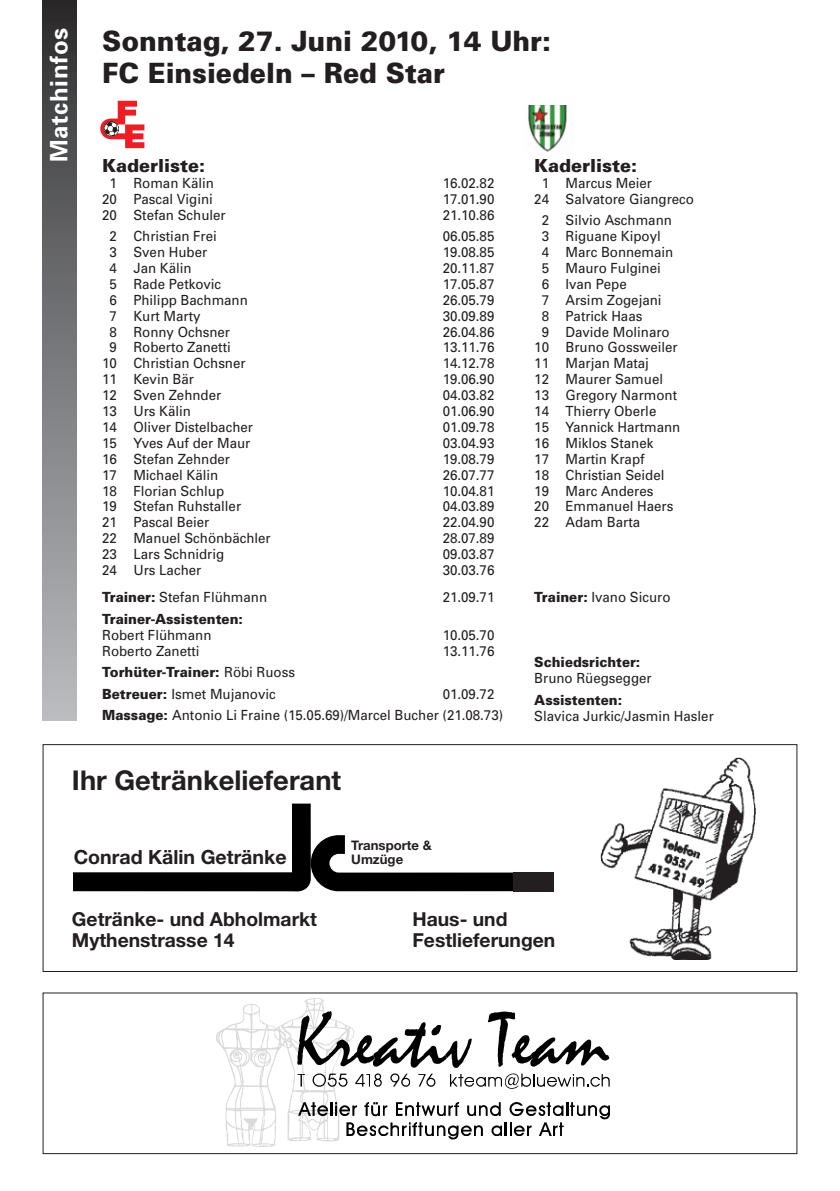
<style>
.page{position:relative;width:840px;height:1191px;background:#fff}
.page>*{position:absolute;margin:0;border:0;box-sizing:border-box;transform-origin:0 0}
.t1{font:900 28px/32px "Univers";color:#231f20;scale:.95 1}
.t2{font:700 27.2px "Helvetica Neue";color:#231f20}
.t3{font:700 24px "Univers";letter-spacing:.025em;color:#fff}
.t4{font:700 19.6px "Helvetica Neue";color:#231f20}
.t5{font:700 19.2px "Helvetica Neue";color:#231f20}
.t6{font:900 18px "Univers";color:#231f20}
.t7{font:14px/21.6px "Univers";color:#231f20;scale:.95 1}
.t8{font:900 14px/21.6px "Univers";color:#231f20;scale:.95 1}
.t9{font:900 14px "Univers";color:#231f20;scale:.94 1}
.t10{font:700 13.2px/14.4px "Helvetica Neue";color:#231f20}
.s1{font-weight:900}
.s2{font-weight:400}
</style>
<div class="page">
<div style="left:43px;top:744px;width:754px;height:228px;border:1px solid #231f20"></div>
<svg style="left:74px;top:803px;width:439px;height:88px"></svg>
<img style="left:600px;top:757px;width:155px;height:202px">
<svg style="left:298px;top:1102px;width:312px;height:37px"></svg>
<svg style="left:297px;top:1073px;width:8px;height:13px"></svg>
<svg style="left:312px;top:1073px;width:35px;height:13px"></svg>
<svg style="left:355px;top:1073px;width:26px;height:13px"></svg>
<svg style="left:390px;top:1073px;width:20px;height:13px"></svg>
<svg style="left:418px;top:1073px;width:17px;height:13px"></svg>
<svg style="left:450px;top:1073px;width:159px;height:13px"></svg>
<svg style="left:311px;top:998px;width:43px;height:51px"></svg>
<svg style="left:487px;top:1011px;width:122px;height:55px"></svg>
<svg style="left:417px;top:1022px;width:54px;height:45px"></svg>
<div style="left:43px;top:992px;width:754px;height:162px;border:1px solid #231f20"></div>
<div style="left:513px;top:872px;width:40px;height:19px;background:#231f20"></div>
<div style="left:43px;top:0;width:34px;height:720px;background:linear-gradient(to bottom,#303031,#bdbfc3)"></div>
<svg style="left:100px;top:101px;width:44px;height:47px"></svg>
<div style="left:524px;top:102px;width:48px;height:53px;background:linear-gradient(to right,#fff,#fff)"></div>
<img style="left:524px;top:106px;width:47px;height:47px">
<h3 class="t3" style="left:50px;top:162px;width:135px;rotate:-90deg">Matchinfos</h3>
<h1 class="t1" style="left:102px;top:28px;width:473px">Sonntag, 27. Juni 2010, 14 Uhr:<br>FC Einsiedeln – Red Star</h1>
<p class="t6" style="left:102px;top:159px;width:104px">Kaderliste:</p>
<p class="t7" style="left:109px;top:173px;width:111px">1 Roman Kälin</p>
<p class="t7" style="left:442px;top:173px;width:56px">16.02.82</p>
<p class="t7" style="left:102px;top:189px;width:118px">20 Pascal Vigini</p>
<p class="t7" style="left:442px;top:189px;width:56px">17.01.90</p>
<p class="t7" style="left:102px;top:205px;width:131px">20 Stefan Schuler</p>
<p class="t7" style="left:442px;top:205px;width:56px">21.10.86</p>
<p class="t7" style="left:109px;top:226px;width:114px">2 Christian Frei</p>
<p class="t7" style="left:442px;top:226px;width:56px">06.05.85</p>
<p class="t7" style="left:109px;top:242px;width:104px">3 Sven Huber</p>
<p class="t7" style="left:442px;top:242px;width:56px">19.08.85</p>
<p class="t7" style="left:109px;top:258px;width:88px">4 Jan Kälin</p>
<p class="t7" style="left:442px;top:258px;width:56px">20.11.87</p>
<p class="t7" style="left:109px;top:274px;width:119px">5 Rade Petkovic</p>
<p class="t7" style="left:442px;top:274px;width:56px">17.05.87</p>
<p class="t7" style="left:109px;top:290px;width:147px">6 Philipp Bachmann</p>
<p class="t7" style="left:442px;top:290px;width:56px">26.05.79</p>
<p class="t7" style="left:109px;top:306px;width:97px">7 Kurt Marty</p>
<p class="t7" style="left:442px;top:306px;width:56px">30.09.89</p>
<p class="t7" style="left:109px;top:322px;width:128px">8 Ronny Ochsner</p>
<p class="t7" style="left:442px;top:322px;width:56px">26.04.86</p>
<p class="t7" style="left:109px;top:338px;width:129px">9 Roberto Zanetti</p>
<p class="t7" style="left:442px;top:338px;width:56px">13.11.76</p>
<p class="t7" style="left:102px;top:354px;width:152px">10 Christian Ochsner</p>
<p class="t7" style="left:442px;top:354px;width:56px">14.12.78</p>
<p class="t7" style="left:102px;top:370px;width:98px">11 Kevin Bär</p>
<p class="t7" style="left:442px;top:370px;width:56px">19.06.90</p>
<p class="t7" style="left:102px;top:385px;width:127px">12 Sven Zehnder</p>
<p class="t7" style="left:442px;top:385px;width:56px">04.03.82</p>
<p class="t7" style="left:102px;top:401px;width:95px">13 Urs Kälin</p>
<p class="t7" style="left:442px;top:401px;width:56px">01.06.90</p>
<p class="t7" style="left:102px;top:417px;width:160px">14 Oliver Distelbacher</p>
<p class="t7" style="left:442px;top:417px;width:56px">01.09.78</p>
<p class="t7" style="left:102px;top:433px;width:157px">15 Yves Auf der Maur</p>
<p class="t7" style="left:442px;top:433px;width:56px">03.04.93</p>
<p class="t7" style="left:102px;top:449px;width:136px">16 Stefan Zehnder</p>
<p class="t7" style="left:442px;top:449px;width:56px">19.08.79</p>
<p class="t7" style="left:102px;top:465px;width:124px">17 Michael Kälin</p>
<p class="t7" style="left:442px;top:465px;width:56px">26.07.77</p>
<p class="t7" style="left:102px;top:481px;width:130px">18 Florian Schlup</p>
<p class="t7" style="left:442px;top:481px;width:56px">10.04.81</p>
<p class="t7" style="left:102px;top:497px;width:148px">19 Stefan Ruhstaller</p>
<p class="t7" style="left:442px;top:497px;width:56px">04.03.89</p>
<p class="t7" style="left:102px;top:513px;width:114px">21 Pascal Beier</p>
<p class="t7" style="left:442px;top:513px;width:56px">22.04.90</p>
<p class="t7" style="left:102px;top:529px;width:179px">22 Manuel Schönbächler</p>
<p class="t7" style="left:442px;top:529px;width:56px">28.07.89</p>
<p class="t7" style="left:102px;top:544px;width:130px">23 Lars Schnidrig</p>
<p class="t7" style="left:442px;top:544px;width:56px">09.03.87</p>
<p class="t7" style="left:102px;top:560px;width:106px">24 Urs Lacher</p>
<p class="t7" style="left:442px;top:560px;width:56px">30.03.76</p>
<p class="t7" style="left:102px;top:588px;width:175px"><span class="s1">Trainer:</span> Stefan Flühmann</p>
<p class="t7" style="left:442px;top:588px;width:56px">21.09.71</p>
<p class="t8" style="left:102px;top:609px;width:150px">Trainer-Assistenten:</p>
<p class="t7" style="left:102px;top:625px;width:116px">Robert Flühmann</p>
<p class="t7" style="left:442px;top:625px;width:56px">10.05.70</p>
<p class="t7" style="left:102px;top:641px;width:104px">Roberto Zanetti</p>
<p class="t7" style="left:442px;top:641px;width:56px">13.11.76</p>
<p class="t8" style="left:102px;top:663px;width:204px">Torhüter-Trainer: <span class="s2">Röbi Ruoss<br></span>Betreuer: <span class="s2">Ismet Mujanovic</span></p>
<p class="t6" style="left:534px;top:159px;width:104px">Kaderliste:</p>
<p class="t7" style="left:534px;top:176px;width:170px;line-height:16px;text-indent:7px">1 Marcus Meier<br>24 Salvatore Giangreco</p>
<p class="t7" style="left:541px;top:211px;width:138px">2 Silvio Aschmann</p>
<p class="t7" style="left:541px;top:226px;width:127px">3 Riguane Kipoyl</p>
<p class="t7" style="left:541px;top:242px;width:140px">4 Marc Bonnemain</p>
<p class="t7" style="left:541px;top:258px;width:127px">5 Mauro Fulginei</p>
<p class="t7" style="left:541px;top:274px;width:91px">6 Ivan Pepe</p>
<p class="t7" style="left:541px;top:290px;width:128px">7 Arsim Zogejani</p>
<p class="t7" style="left:541px;top:306px;width:107px">8 Patrick Haas</p>
<p class="t7" style="left:541px;top:322px;width:136px">9 Davide Molinaro</p>
<p class="t7" style="left:534px;top:338px;width:152px">10 Bruno Gossweiler</p>
<p class="t7" style="left:534px;top:354px;width:122px">11 Marjan Mataj</p>
<p class="t7" style="left:534px;top:370px;width:137px">12 Maurer Samuel</p>
<p class="t7" style="left:534px;top:385px;width:152px">13 Gregory Narmont</p>
<p class="t7" style="left:534px;top:401px;width:130px">14 Thierry Oberle</p>
<p class="t7" style="left:534px;top:417px;width:155px">15 Yannick Hartmann</p>
<p class="t7" style="left:534px;top:433px;width:127px">16 Miklos Stanek</p>
<p class="t7" style="left:534px;top:449px;width:117px">17 Martin Krapf</p>
<p class="t7" style="left:534px;top:465px;width:138px">18 Christian Seidel</p>
<p class="t7" style="left:534px;top:481px;width:127px">19 Marc Anderes</p>
<p class="t7" style="left:534px;top:497px;width:148px">20 Emmanuel Haers</p>
<p class="t7" style="left:534px;top:513px;width:113px">22 Adam Barta</p>
<p class="t7" style="left:534px;top:588px;width:145px"><span class="s1">Trainer:</span> Ivano Sicuro</p>
<p class="t9" style="left:534px;top:657px;width:114px">Schiedsrichter:</p>
<p class="t7" style="left:534px;top:668px;width:125px">Bruno Rüegsegger</p>
<p class="t8" style="left:534px;top:690px;width:94px">Assistenten:</p>
<p class="t7" style="left:534px;top:706px;width:190px">Slavica Jurkic/Jasmin Hasler</p>
<p class="t7" style="left:102px;top:684px;width:423px;text-indent:340px">01.09.72<br><span class="s1">Massage:</span> Antonio Li Fraine (15.05.69)/Marcel Bucher (21.08.73)</p>
<h2 class="t2" style="left:72px;top:763px;width:270px">Ihr Getränkelieferant</h2>
<h3 class="t4" style="left:74px;top:845px;width:214px">Conrad Kälin Getränke</h3>
<p class="t10" style="left:351px;top:837px;width:82px">Transporte &amp;<br>Umzüge</p>
<h3 class="t5" style="left:72px;top:907px;width:246px">Getränke- und Abholmarkt</h3>
<h3 class="t5" style="left:412px;top:907px;width:96px">Haus- und</h3>
<h3 class="t5" style="left:72px;top:928px;width:164px">Mythenstrasse 14</h3>
<h3 class="t5" style="left:412px;top:928px;width:144px">Festlieferungen</h3>
</div>
